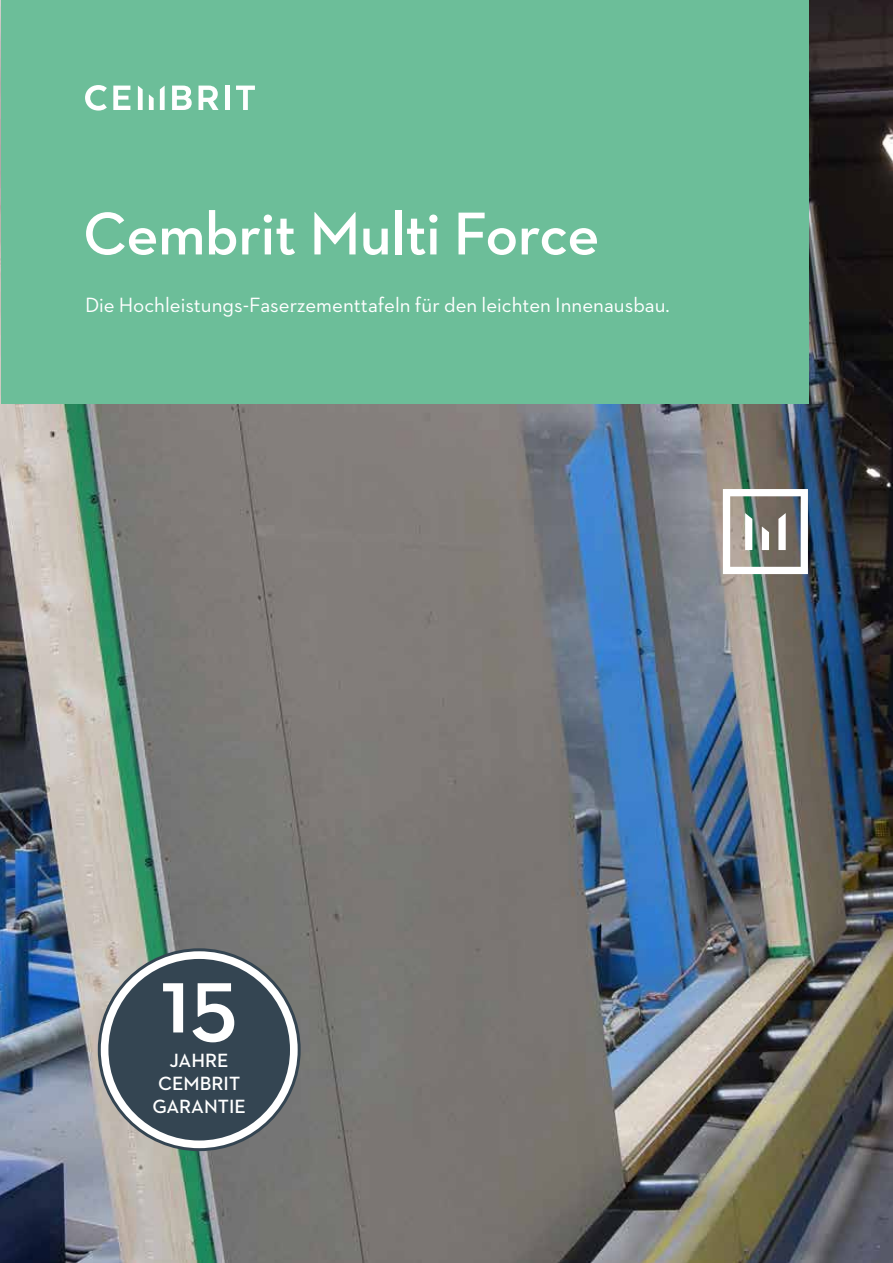
<style>
.page{position:relative;width:893px;height:1263px;background:#fff}
.page>*{position:absolute;margin:0;border:0;box-sizing:border-box;transform-origin:0 0}
.t1{font:600 96px "Neutraface 2 Text";color:#fff}
.t2{font:600 61.5px "Neutraface 2 Text";letter-spacing:-.01em;color:#fff}
.t3{font:21px "Neutraface 2 Text";color:#fff}
.t4{font:600 19.5px/23.2px "Neutraface 2 Text";color:#fff;text-align:center}
</style>
<div class="page">
<img style="left:0;top:0;width:893px;height:1263px">
<div style="left:1px;top:0;width:808px;height:404px;background:#6cbe99"></div>
<svg style="left:723px;top:489px;width:85px;height:85px"></svg>
<svg style="left:85px;top:85px;width:22px;height:26px"></svg>
<svg style="left:113px;top:86px;width:17px;height:24px"></svg>
<svg style="left:172px;top:86px;width:20px;height:24px"></svg>
<svg style="left:199px;top:86px;width:20px;height:24px"></svg>
<div style="left:225px;top:86px;width:5px;height:24px;background:#fff"></div>
<svg style="left:236px;top:86px;width:19px;height:24px"></svg>
<svg style="left:138px;top:86px;width:5px;height:24px"></svg>
<svg style="left:149px;top:94px;width:5px;height:16px"></svg>
<svg style="left:160px;top:86px;width:5px;height:24px"></svg>
<svg style="left:99px;top:950px;width:200px;height:200px"></svg>
<div style="left:110px;top:960px;width:178px;height:179px;background:#344552;border-radius:50%"></div>
<h2 class="t2" style="left:83px;top:195px;width:518px">Cembrit Multi Force</h2>
<p class="t3" style="left:85px;top:292px;width:586px">Die Hochleistungs-Faserzementtafeln für den leichten Innenausbau.</p>
<h1 class="t1" style="left:161px;top:939px;width:79px">15</h1>
<p class="t4" style="left:152px;top:1048px;width:95px">JAHRE<br>CEMBRIT<br>GARANTIE</p>
</div>
